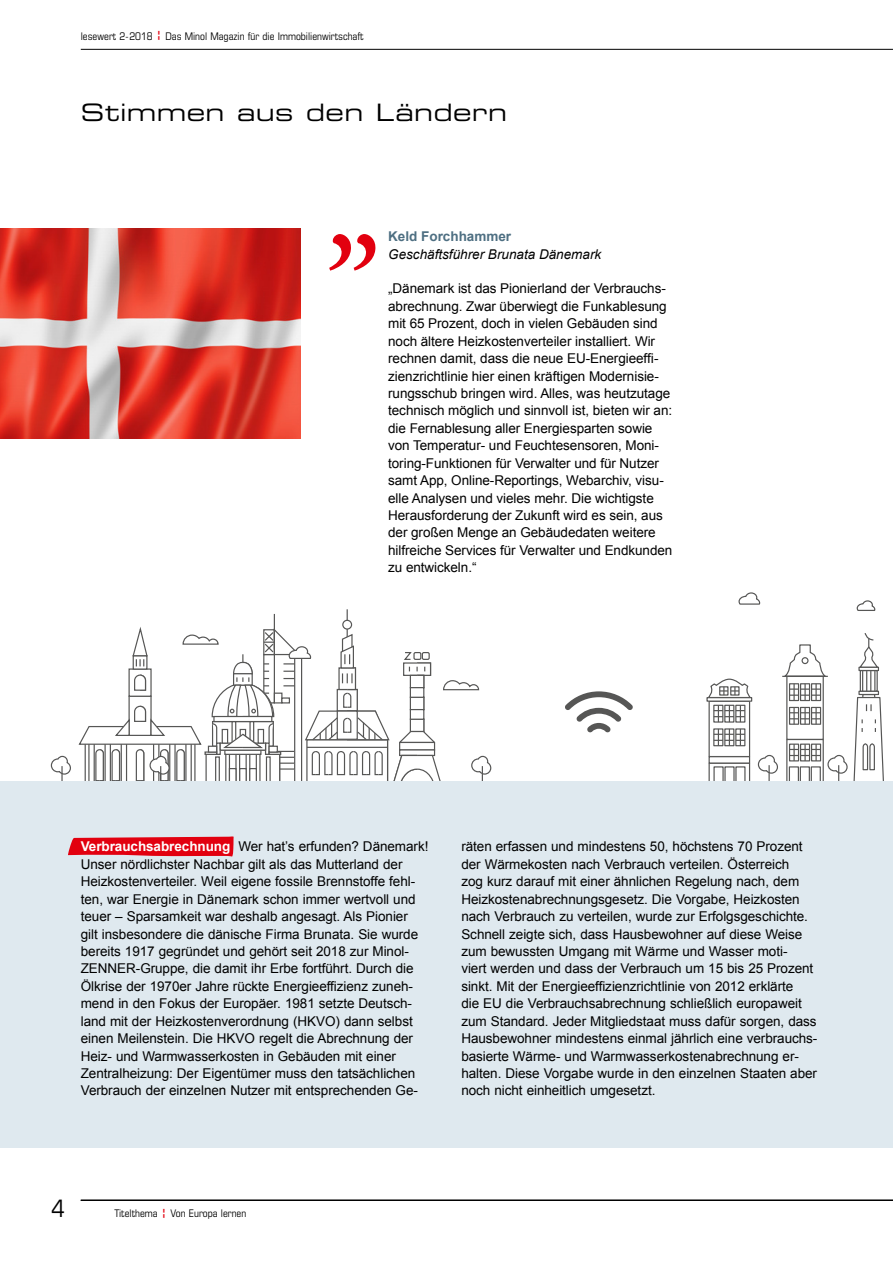
<style>
.page{position:relative;width:893px;height:1263px;background:#fff}
.page>*{position:absolute;margin:0;border:0;box-sizing:border-box;transform-origin:0 0}
.t1{font:24px "Eurostile LT Extended Two";letter-spacing:.02em;color:#000}
.t2{font:condensed 24px "Eurostile LT";color:#000}
.t3{font:13.5px/17.4px "Arial";letter-spacing:-.005em;color:#000}
.t4{font:italic 13.5px "Arial";color:#000}
.t5{font:700 13.5px "Arial";color:#4e6f82}
.t6{font:condensed 10.5px "Eurostile LT";color:#000}
.s1{font-weight:700;color:#fff}
</style>
<div class="page">
<hr style="left:81px;top:49px;width:812px;height:1px;background:#000">
<hr style="left:274px;top:614px;width:1px;height:35px;background:#565655">
<svg style="left:50px;top:755px;width:22px;height:27px"></svg>
<hr style="left:347px;top:609px;width:1px;height:34px;background:#565655">
<div style="left:343px;top:620px;width:9px;height:9px;background:#fff;border-radius:50%"></div>
<div style="left:342px;top:620px;width:10px;height:10px;border:1px solid #565655;border-radius:50%"></div>
<svg style="left:78px;top:624px;width:414px;height:158px"></svg>
<div style="left:708px;top:701px;width:42px;height:56px;background:linear-gradient(to right,#fff,#fff);border:1px solid #565655"></div>
<svg style="left:708px;top:764px;width:42px;height:18px"></svg>
<svg style="left:706px;top:697px;width:46px;height:5px"></svg>
<div style="left:708px;top:756px;width:42px;height:8px;background:#fff;border:1px solid #565655"></div>
<svg style="left:707px;top:678px;width:44px;height:21px"></svg>
<svg style="left:713px;top:705px;width:10px;height:18px"></svg>
<svg style="left:714px;top:705px;width:31px;height:17px"></svg>
<svg style="left:713px;top:728px;width:10px;height:18px"></svg>
<svg style="left:714px;top:729px;width:31px;height:17px"></svg>
<div style="left:713px;top:766px;width:11px;height:18px;background:#fff;border:1px solid #565655"></div>
<svg style="left:724px;top:766px;width:11px;height:18px"></svg>
<div style="left:735px;top:766px;width:10px;height:18px;background:#fff;border:1px solid #565655"></div>
<svg style="left:856px;top:600px;width:20px;height:11px"></svg>
<svg style="left:738px;top:592px;width:23px;height:13px"></svg>
<svg style="left:757px;top:633px;width:128px;height:149px"></svg>
<img style="left:0;top:229px;width:301px;height:209px">
<svg style="left:329px;top:234px;width:47px;height:37px"></svg>
<div style="left:0;top:782px;width:893px;height:366px;background:#dfe9ef"></div>
<hr style="left:81px;top:1200px;width:812px;height:1px;background:#000">
<svg style="left:68px;top:836px;width:166px;height:20px;background:#e11826"></svg>
<svg style="left:565px;top:691px;width:68px;height:42px"></svg>
<p class="t6" style="left:81px;top:30px;width:284px">lesewert 2-2018 <sup>¦</sup> Das Minol Magazin für die Immobilienwirtschaft</p>
<h1 class="t1" style="left:81px;top:96px;width:428px">Stimmen aus den Ländern</h1>
<p class="t5" style="left:388px;top:227px;width:125px">Keld Forchhammer</p>
<p class="t4" style="left:388px;top:245px;width:215px">Geschäftsführer Brunata Dänemark</p>
<p class="t3" style="left:388px;top:280px;width:286px">„Dänemark ist das Pionierland der Verbrauchs&shy;abrechnung. Zwar überwiegt die Funkablesung mit 65 Prozent, doch in vielen Gebäuden sind noch ältere Heizkostenverteiler installiert. Wir rechnen damit, dass die neue EU-Energieeffi&shy;zienzrichtlinie hier einen kräftigen Modernisie&shy;rungsschub bringen wird. Alles, was heutzutage technisch möglich und sinnvoll ist, bieten wir an: die Fernablesung aller Energiesparten sowie von Temperatur- und Feuchtesensoren, Moni&shy;toring-Funktionen für Verwalter und für Nutzer samt App, Online-Reportings, Webarchiv, visu&shy;elle Analysen und vieles mehr. Die wichtigste Herausforderung der Zukunft wird es sein, aus der großen Menge an Gebäudedaten weitere hilfreiche Services für Verwalter und Endkunden zu entwickeln.“</p>
<p class="t3" style="left:81px;top:838px;width:349px"><span class="s1">Verbrauchsabrechnung</span> Wer hat’s erfunden? Dänemark!<br>Unser nördlichster Nachbar gilt als das Mutterland der Heizkostenverteiler. Weil eigene fossile Brennstoffe fehl&shy;ten, war Energie in Dänemark schon immer wertvoll und teuer – Sparsamkeit war deshalb angesagt. Als Pionier<br>gilt insbesondere die dänische Firma Brunata. Sie wurde bereits 1917 gegründet und gehört seit 2018 zur Minol-ZENNER-Gruppe, die damit ihr Erbe fortführt. Durch die Ölkrise der 1970er Jahre rückte Energieeffizienz zuneh&shy;mend in den Fokus der Europäer. 1981 setzte Deutsch&shy;land mit der Heizkostenverordnung (HKVO) dann selbst einen Meilenstein. Die HKVO regelt die Abrechnung der Heiz- und Warmwasserkosten in Gebäuden mit einer Zentralheizung: Der Eigentümer muss den tatsächlichen Verbrauch der einzelnen Nutzer mit entsprechenden Ge-</p>
<p class="t3" style="left:461px;top:838px;width:358px">räten erfassen und mindestens 50, höchstens 70 Prozent der Wärmekosten nach Verbrauch verteilen. Österreich<br>zog kurz darauf mit einer ähnlichen Regelung nach, dem Heizkostenabrechnungsgesetz. Die Vorgabe, Heizkosten nach Verbrauch zu verteilen, wurde zur Erfolgsgeschichte.<br>Schnell zeigte sich, dass Hausbewohner auf diese Weise zum bewussten Umgang mit Wärme und Wasser moti-<br>viert werden und dass der Verbrauch um 15 bis 25 Prozent sinkt. Mit der Energieeffizienzrichtlinie von 2012 erklärte<br>die EU die Verbrauchsabrechnung schließlich europaweit zum Standard. Jeder Mitgliedstaat muss dafür sorgen, dass Hausbewohner mindestens einmal jährlich eine verbrauchs&shy;basierte Wärme- und Warmwasserkostenabrechnung er&shy;halten. Diese Vorgabe wurde in den einzelnen Staaten aber noch nicht einheitlich umgesetzt.</p>
<h1 class="t2" style="left:52px;top:1194px;width:15px">4</h1>
<p class="t6" style="left:115px;top:1207px;width:133px">Titelthema <sup>¦</sup> Von Europa lernen</p>
</div>
